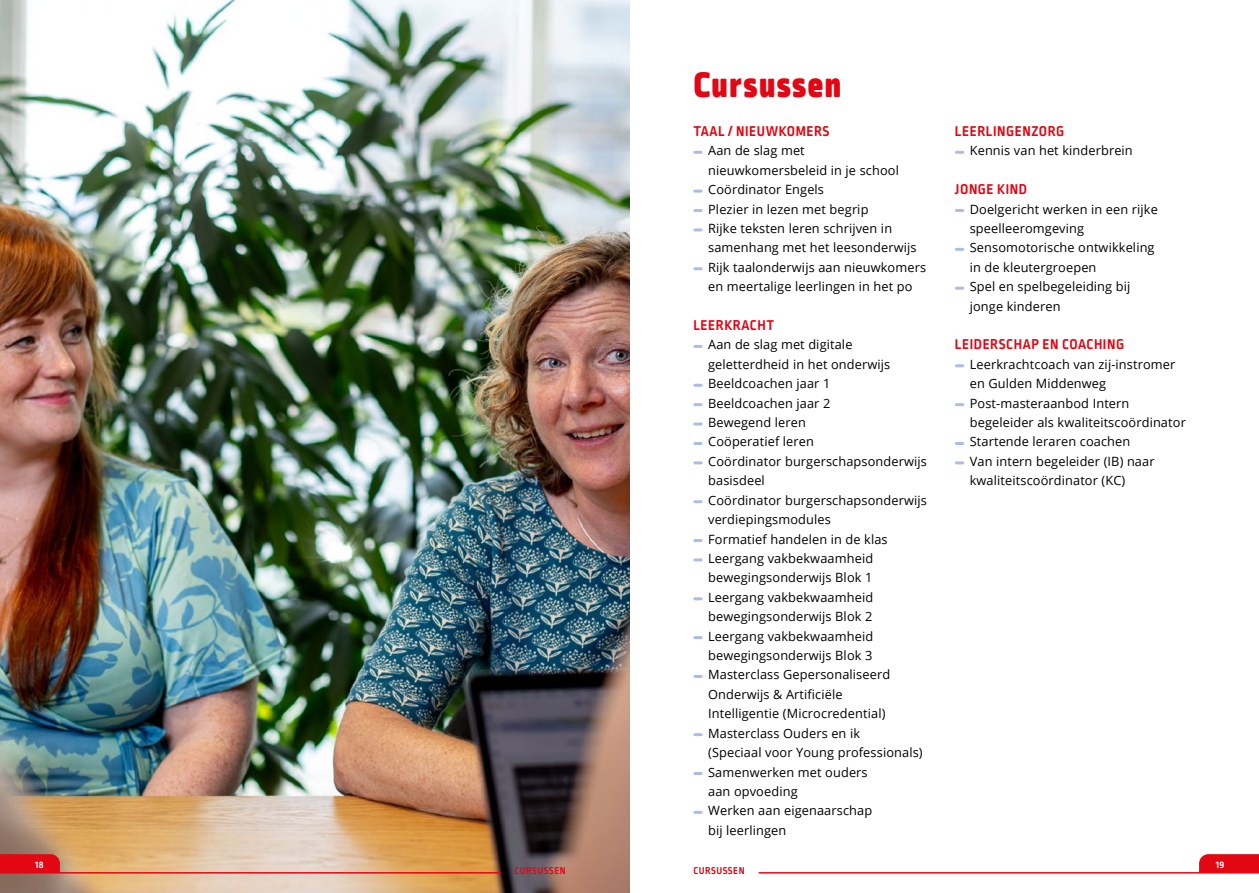
<style>
.page{position:relative;width:1259px;height:893px;background:#fff}
.page>*{position:absolute;margin:0;border:0;box-sizing:border-box;transform-origin:0 0}
.t1{font:900 37.5px "Ropa Soft Pro";letter-spacing:.04em;color:#e30613}
.t2{font:700 15px "Ropa Soft Pro";letter-spacing:.04em;color:#e30613}
.t3{font:12.75px/19.4px "Open Sans";letter-spacing:.01em;color:#000}
.t4{font:700 10.5px "Ropa Soft Pro";letter-spacing:.05em;color:#e30613}
.t5{font:700 10.5px "Ropa Soft Pro";color:#fff}
</style>
<div class="page">
<svg style="left:695px;top:151px;width:6px;height:3px"></svg>
<svg style="left:695px;top:190px;width:6px;height:3px"></svg>
<svg style="left:695px;top:209px;width:6px;height:3px"></svg>
<svg style="left:695px;top:228px;width:6px;height:3px"></svg>
<svg style="left:695px;top:267px;width:6px;height:3px"></svg>
<svg style="left:695px;top:345px;width:6px;height:3px"></svg>
<svg style="left:695px;top:384px;width:6px;height:3px"></svg>
<svg style="left:695px;top:403px;width:6px;height:3px"></svg>
<svg style="left:695px;top:423px;width:6px;height:3px"></svg>
<svg style="left:695px;top:442px;width:6px;height:3px"></svg>
<svg style="left:695px;top:461px;width:6px;height:3px"></svg>
<svg style="left:695px;top:500px;width:6px;height:3px"></svg>
<svg style="left:695px;top:539px;width:6px;height:3px"></svg>
<svg style="left:695px;top:558px;width:6px;height:3px"></svg>
<svg style="left:695px;top:597px;width:6px;height:3px"></svg>
<svg style="left:695px;top:636px;width:6px;height:3px"></svg>
<svg style="left:695px;top:675px;width:6px;height:3px"></svg>
<svg style="left:695px;top:733px;width:6px;height:3px"></svg>
<svg style="left:695px;top:772px;width:6px;height:3px"></svg>
<svg style="left:695px;top:811px;width:6px;height:3px"></svg>
<svg style="left:956px;top:151px;width:6px;height:3px"></svg>
<svg style="left:956px;top:209px;width:6px;height:3px"></svg>
<svg style="left:956px;top:248px;width:6px;height:3px"></svg>
<svg style="left:956px;top:287px;width:6px;height:3px"></svg>
<svg style="left:956px;top:364px;width:6px;height:3px"></svg>
<svg style="left:956px;top:403px;width:6px;height:3px"></svg>
<svg style="left:956px;top:442px;width:6px;height:3px"></svg>
<svg style="left:956px;top:461px;width:6px;height:3px"></svg>
<img style="left:0;top:0;width:629px;height:893px">
<svg style="left:1199px;top:854px;width:60px;height:18px"></svg>
<svg style="left:0;top:854px;width:60px;height:18px"></svg>
<hr style="left:759px;top:872px;width:500px;height:2px;background:#e30613">
<hr style="left:0;top:872px;width:500px;height:2px;background:#e30613">
<h1 class="t1" style="left:694px;top:62px;width:149px">Cursussen</h1>
<p class="t2" style="left:693px;top:122px;width:138px">TAAL / NIEUWKOMERS</p>
<p class="t3" style="left:708px;top:141px;width:219px">Aan de slag met nieuwkomersbeleid in je school<br>Coördinator Engels<br>Plezier in lezen met begrip<br>Rijke teksten leren schrijven in samenhang met het leesonderwijs<br>Rijk taalonderwijs aan nieuwkomers en meertalige leerlingen in het po</p>
<p class="t2" style="left:693px;top:317px;width:82px">LEERKRACHT</p>
<p class="t3" style="left:708px;top:335px;width:220px">Aan de slag met digitale geletterdheid in het onderwijs<br>Beeldcoachen jaar 1<br>Beeldcoachen jaar 2<br>Bewegend leren<br>Coöperatief leren<br>Coördinator burgerschapsonderwijs basisdeel<br>Coördinator burgerschapsonderwijs verdiepingsmodules<br>Formatief handelen in de klas<br>Leergang vakbekwaamheid bewegingsonderwijs Blok 1<br>Leergang vakbekwaamheid bewegingsonderwijs Blok 2<br>Leergang vakbekwaamheid bewegingsonderwijs Blok 3<br>Masterclass Gepersonaliseerd<br>Onderwijs &amp; Artificiële<br>Intelligentie (Microcredential)<br>Masterclass Ouders en ik<br>(Speciaal voor Young professionals)<br>Samenwerken met ouders<br>aan opvoeding<br>Werken aan eigenaarschap<br>bij leerlingen</p>
<p class="t2" style="left:955px;top:122px;width:111px">LEERLINGENZORG</p>
<p class="t3" style="left:969px;top:141px;width:165px">Kennis van het kinderbrein</p>
<p class="t2" style="left:955px;top:181px;width:74px">JONGE KIND</p>
<p class="t3" style="left:969px;top:199px;width:190px">Doelgericht werken in een rijke speelleeromgeving<br>Sensomotorische ontwikkeling in de kleutergroepen<br>Spel en spelbegeleiding bij jonge kinderen</p>
<p class="t2" style="left:955px;top:336px;width:171px">LEIDERSCHAP EN COACHING</p>
<p class="t3" style="left:969px;top:354px;width:218px">Leerkrachtcoach van zij-instromer en Gulden Middenweg<br>Post-masteraanbod Intern begeleider als kwaliteitscoördinator<br>Startende leraren coachen<br>Van intern begeleider (IB) naar kwaliteitscoördinator (KC)</p>
<p class="t5" style="left:35px;top:858px;width:10px">18</p>
<p class="t5" style="left:1216px;top:858px;width:10px">19</p>
<p class="t4" style="left:514px;top:864px;width:53px">CURSUSSEN</p>
<p class="t4" style="left:693px;top:864px;width:53px">CURSUSSEN</p>
</div>
